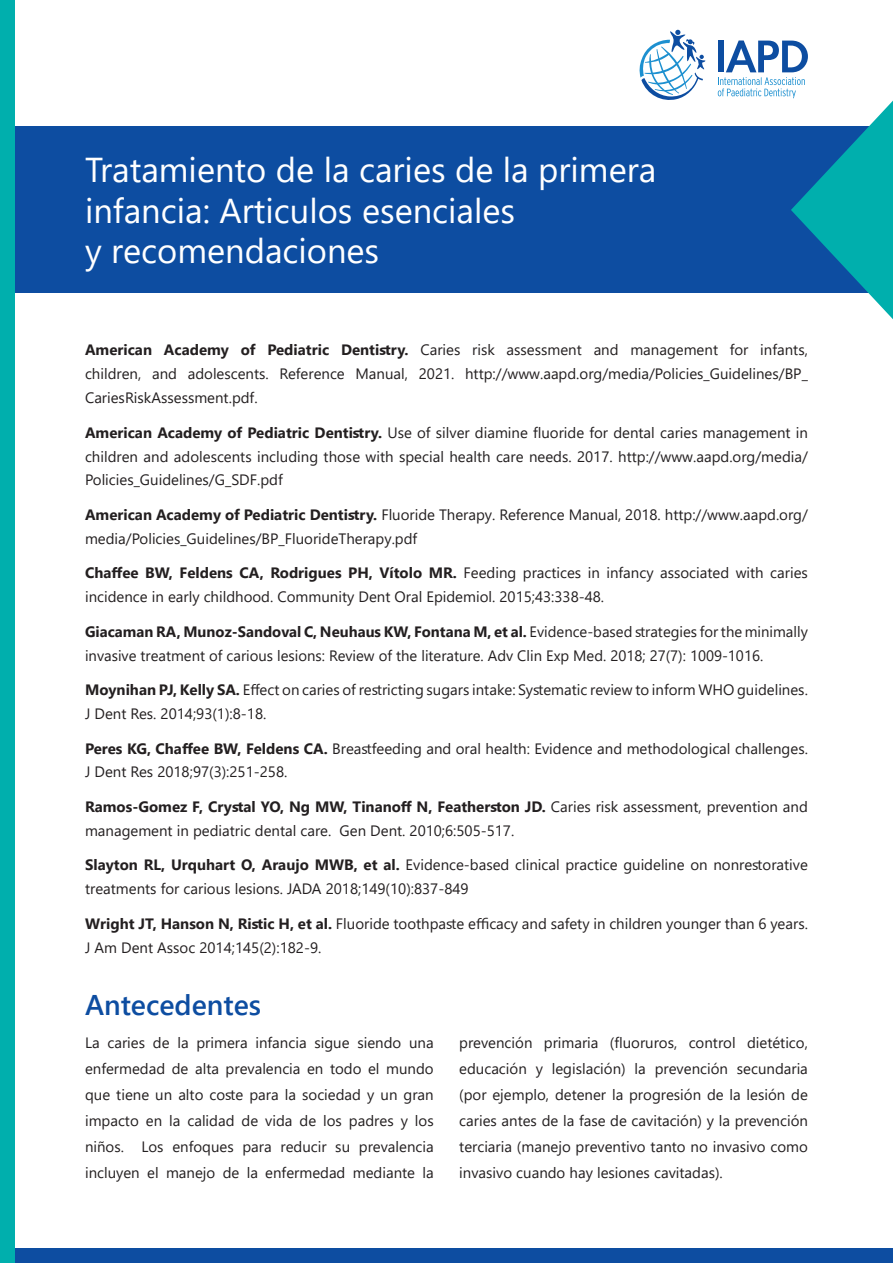
<style>
.page{position:relative;width:893px;height:1263px;background:#fff}
.page>*{position:absolute;margin:0;border:0;box-sizing:border-box;transform-origin:0 0}
.t1{font:34.5px/40.5px "Segoe UI";color:#fff}
.t2{font:600 28.5px "Segoe UI";color:#0d4da1}
.t3{font:15px/23.9px "Segoe UI";color:#231f20}
.s1{font-weight:700}
</style>
<div class="page">
<div style="left:0;top:126px;width:893px;height:167px;background:#0d4da1"></div>
<div style="left:0;top:1248px;width:893px;height:15px;background:#0d4da1"></div>
<svg style="left:639px;top:29px;width:66px;height:71px"></svg>
<div style="left:0;top:0;width:15px;height:1263px;background:#00afad"></div>
<svg style="left:718px;top:40px;width:175px;height:279px"></svg>
<h1 class="t1" style="left:85px;top:146px;width:573px">Tratamiento de la caries de la primera infancia: Articulos esenciales<br>y recomendaciones</h1>
<p class="t3" style="left:85px;top:337px;width:724px;text-align:justify"><span class="s1">American Academy of Pediatric Dentistry.</span> Caries risk assessment and management for infants, children, and adolescents. Reference Manual, 2021. http://www.aapd.org/media/Policies_Guidelines/BP_ CariesRiskAssessment.pdf.</p>
<p class="t3" style="left:85px;top:419px;width:724px;text-align:justify"><span class="s1">American Academy of Pediatric Dentistry.</span> Use of silver diamine fluoride for dental caries management in children and adolescents including those with special health care needs. 2017. http://www.aapd.org/media/ Policies_Guidelines/G_SDF.pdf</p>
<p class="t3" style="left:85px;top:501px;width:724px"><span class="s1">American Academy of Pediatric Dentistry.</span> Fluoride Therapy. Reference Manual, 2018. http://www.aapd.org/ media/Policies_Guidelines/BP_FluorideTherapy.pdf</p>
<p class="t3" style="left:85px;top:560px;width:724px"><span class="s1">Chaffee BW, Feldens CA, Rodrigues PH, Vítolo MR.</span> Feeding practices in infancy associated with caries incidence in early childhood. Community Dent Oral Epidemiol. 2015;43:338-48.</p>
<p class="t3" style="left:85px;top:618px;width:724px"><span class="s1">Giacaman RA, Munoz-Sandoval C, Neuhaus KW, Fontana M, et al.</span> Evidence-based strategies for the minimally invasive treatment of carious lesions: Review of the literature. Adv Clin Exp Med. 2018; 27(7): 1009-1016.</p>
<p class="t3" style="left:85px;top:676px;width:724px"><span class="s1">Moynihan PJ, Kelly SA.</span> Effect on caries of restricting sugars intake: Systematic review to inform WHO guidelines.<br>J Dent Res. 2014;93(1):8-18.</p>
<p class="t3" style="left:85px;top:735px;width:724px"><span class="s1">Peres KG, Chaffee BW, Feldens CA.</span> Breastfeeding and oral health: Evidence and methodological challenges.<br>J Dent Res 2018;97(3):251-258.</p>
<p class="t3" style="left:85px;top:793px;width:724px"><span class="s1">Ramos-Gomez F, Crystal YO, Ng MW, Tinanoff N, Featherston JD.</span> Caries risk assessment, prevention and management in pediatric dental care. Gen Dent. 2010;6:505-517.</p>
<p class="t3" style="left:85px;top:852px;width:724px"><span class="s1">Slayton RL, Urquhart O, Araujo MWB, et al.</span> Evidence-based clinical practice guideline on nonrestorative treatments for carious lesions. JADA 2018;149(10):837-849</p>
<p class="t3" style="left:85px;top:910px;width:724px"><span class="s1">Wright JT, Hanson N, Ristic H, et al.</span> Fluoride toothpaste efficacy and safety in children younger than 6 years.<br>J Am Dent Assoc 2014;145(2):182-9.</p>
<h2 class="t2" style="left:85px;top:978px;width:178px">Antecedentes</h2>
<p class="t3" style="left:85px;top:1028px;width:350px;line-height:26px;text-align:justify">La caries de la primera infancia sigue siendo una enfermedad de alta prevalencia en todo el mundo que tiene un alto coste para la sociedad y un gran impacto en la calidad de vida de los padres y los niños. Los enfoques para reducir su prevalencia incluyen el manejo de la enfermedad mediante la</p>
<p class="t3" style="left:459px;top:1028px;width:350px;line-height:26px;text-align:justify">prevención primaria (fluoruros, control dietético, educación y legislación) la prevención secundaria (por ejemplo, detener la progresión de la lesión de caries antes de la fase de cavitación) y la prevención terciaria (manejo preventivo tanto no invasivo como invasivo cuando hay lesiones cavitadas).</p>
</div>
